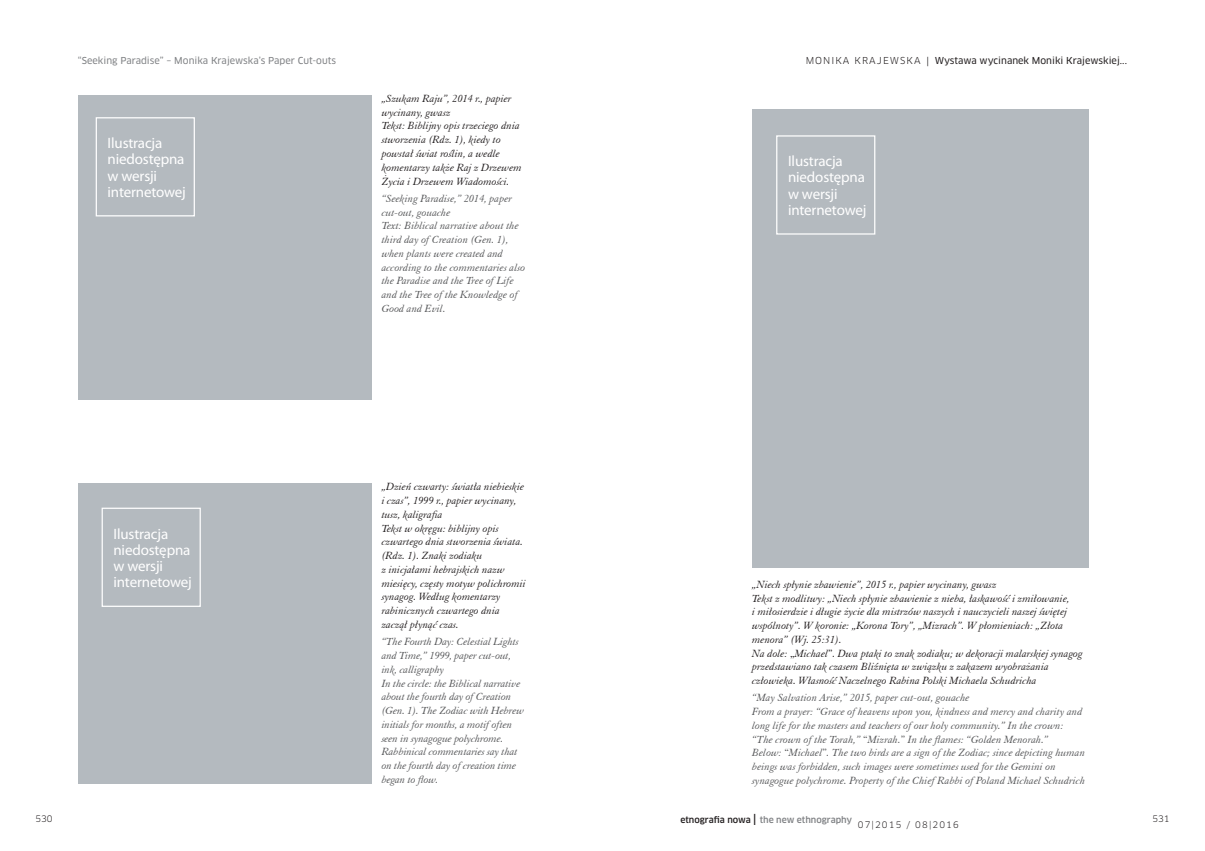
<style>
.page{position:relative;width:1205px;height:851px;background:#fff}
.page>*{position:absolute;margin:0;border:0;box-sizing:border-box;transform-origin:0 0}
.t1{font:15px/16.2px "Myriad Pro";letter-spacing:-.01em;color:#fff}
.t2{font:italic 11.25px/13.8px "Elega Garmnd EU";color:#57585a}
.t3{font:italic 11.25px/13.8px "Elega Garmnd EU";color:#231f20}
.t4{font:9.38px "Clan Pro News";color:#231f20}
.t5{font:9.38px "Clan Pro News";color:#808285}
.t6{font:500 8.75px "Clan Pro";color:#808285}
.t7{font:8.75px "Clan Pro";letter-spacing:.13em;color:#231f20}
.s1{font-family:"Clan Pro"}
.s2{font-family:"Elega Garmnd EU";font-style:italic}
.s3{font-style:normal}
.s4{color:#231f20}
.s5{font-size:11.25px;color:#231f20}
</style>
<div class="page">
<div style="left:78px;top:95px;width:293px;height:304px;background:#b4babf"></div>
<div style="left:752px;top:110px;width:337px;height:457px;background:#b4babf"></div>
<div style="left:78px;top:483px;width:293px;height:300px;background:#b4babf"></div>
<div style="left:776px;top:135px;width:99px;height:99px;border:1px solid #fff"></div>
<div style="left:96px;top:117px;width:99px;height:99px;border:1px solid #fff"></div>
<div style="left:102px;top:507px;width:99px;height:99px;border:1px solid #fff"></div>
<p class="t5" style="left:78px;top:55px;width:259px">“Seeking Paradise” – Monika Krajewska’s Paper Cut-outs</p>
<p class="t4" style="left:806px;top:55px;width:323px"><span class="s1">MONIKA K RAJEWSKA</span> <span class="s2">|</span> Wystawa wycinanek Moniki Krajewskiej...</p>
<h1 class="t1" style="left:108px;top:135px;width:80px">Ilustracja niedostępna w wersji internetowej</h1>
<h1 class="t1" style="left:113px;top:525px;width:80px">Ilustracja niedostępna w wersji internetowej</h1>
<p class="t3" style="left:382px;top:91px;width:142px">„Szukam Raju”, 2014 r., papier wycinany, gwasz<br>Tekst: Biblijny opis trzeciego dnia stworzenia (Rdz. 1), kiedy to powstał świat roślin, a wedle komentarzy także Raj z Drzewem<br>Życia i Drzewem Wiadomości.</p>
<p class="t2" style="left:382px;top:191px;width:145px">“Seeking Paradise,” 2014, paper cut-out, gouache<br>Text: Biblical narrative about the third day of Creation (Gen. 1), when plants were created and according to the commentaries also the Paradise and the Tree of Life and the Tree of the Knowledge of<br>Good and Evil.</p>
<p class="t3" style="left:382px;top:479px;width:146px">„Dzień czwarty: światła niebieskie i czas”, 1999 r., papier wycinany, tusz, kaligrafia<br>Tekst w okręgu: biblijny opis czwartego dnia stworzenia świata. (Rdz. 1). Znaki zodiaku<br>z inicjałami hebrajskich nazw miesięcy, częsty motyw polichromii synagog. Według komentarzy rabinicznych czwartego dnia zaczął płynąć czas.</p>
<p class="t2" style="left:382px;top:634px;width:144px">“The Fourth Day: Celestial Lights and Time,” 1999, paper cut-out, ink, calligraphy<br>In the circle: the Biblical narrative about the fourth day of Creation (Gen. 1). The Zodiac with Hebrew initials for months, a motif often seen in synagogue polychrome.<br>Rabbinical commentaries say that on the fourth day of creation time began to flow.</p>
<h1 class="t1" style="left:788px;top:153px;width:80px">Ilustracja niedostępna w wersji internetowej</h1>
<p class="t3" style="left:752px;top:577px;width:332px">„Niech spłynie zbawienie”, 2015 r., papier wycinany, gwasz<br>Tekst z modlitwy: „Niech spłynie zbawienie z nieba, łaskawość i zmiłowanie,<br>i miłosierdzie i długie życie dla mistrzów naszych i nauczycieli naszej świętej wspólnoty”. W koronie: „Korona Tory”, „Mizrach”. W płomieniach: „Złota menora” (Wj. 25:31).<br>Na dole: <span class="s3">„</span>Michael<span class="s3">”</span>. Dwa ptaki to znak zodiaku; w dekoracji malarskiej synagog przedstawiano tak czasem Bliźnięta w związku z zakazem wyobrażania człowieka. Własność Naczelnego Rabina Polski Michaela Schudricha</p>
<p class="t2" style="left:752px;top:690px;width:334px">“May Salvation Arise,” 2015, paper cut-out, gouache<br>From a prayer: “Grace of heavens upon you, kindness and mercy and charity and long life for the masters and teachers of our holy community.” In the crown: “The crown of the Torah,” <span class="s3">“</span>Mizrah.<span class="s3">”</span> In the flames: “Golden Menorah.”<br>Below: <span class="s3">“</span>Michael<span class="s3">”</span>. The two birds are a sign of the Zodiac; since depicting human beings was forbidden, such images were sometimes used for the Gemini on synagogue polychrome. Property of the Chief Rabbi of Poland Michael Schudrich</p>
<p class="t7" style="left:35px;top:813px;width:19px">530</p>
<p class="t6" style="left:680px;top:814px;width:173px"><span class="s4">etnografia nowa</span> <span class="s5">|</span> the new ethnography</p>
<p class="t7" style="left:1152px;top:813px;width:19px">531</p>
<p class="t7" style="left:858px;top:819px;width:103px">07|2015 / 08|2016</p>
</div>
